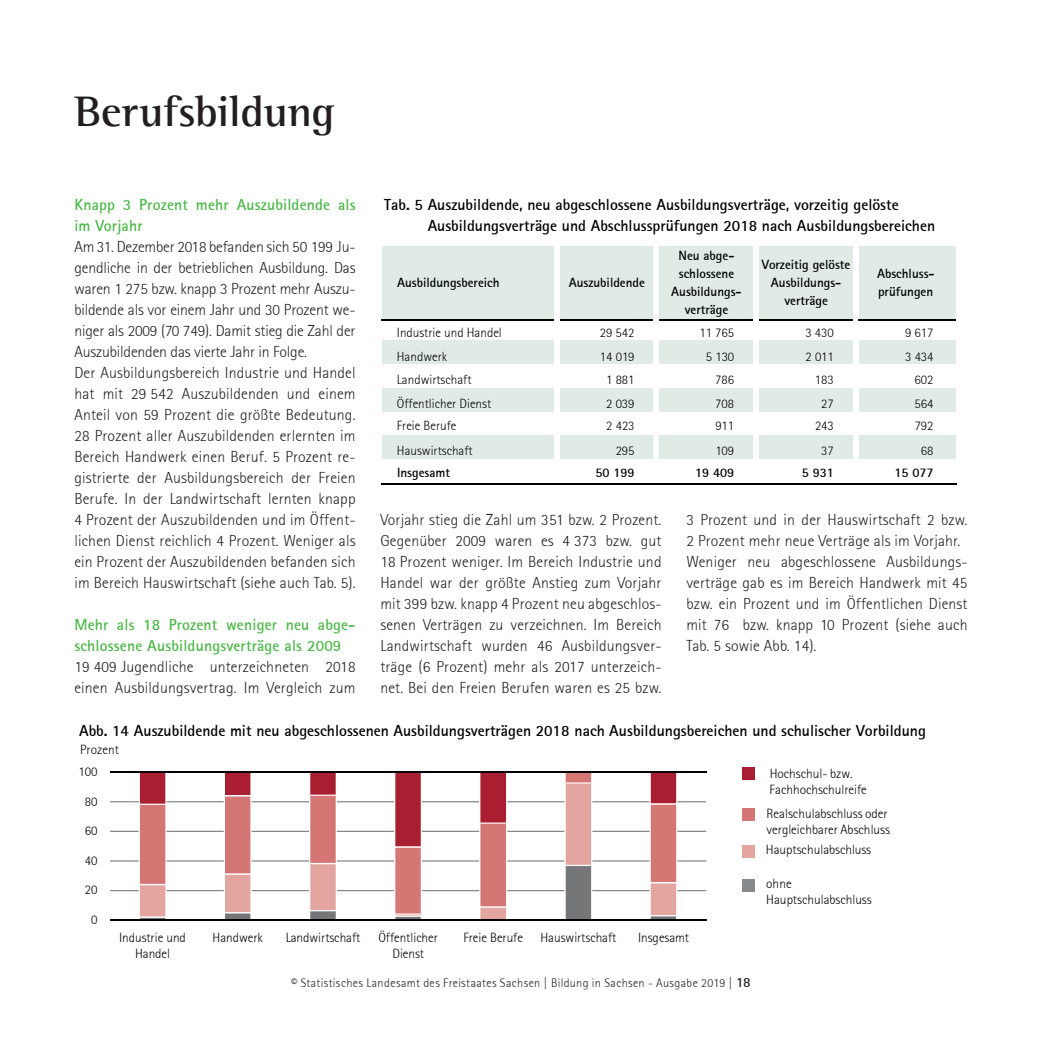
<style>
.page{position:relative;width:1042px;height:1042px;background:#fff}
.page>*{position:absolute;margin:0;border:0;box-sizing:border-box;transform-origin:0 0}
.Überschrift_innen{font:700 43.75px "Rotis Semi Serif";letter-spacing:-.005em;color:#231f20}
.Fließtext{font:300 15.75px/21px "Rotis Sans Serif";letter-spacing:.01em;color:#231f20;text-align:justify}
.t1{font:700 15.75px/21.3px "Rotis Sans Serif";color:#000}
.Fließtext-2{font:700 15.75px/21px "Rotis Sans Serif";letter-spacing:.01em;color:#4cb848}
.t2{font:300 13.3px/16.4px "Rotis Sans Serif";color:#000}
.t3{font:300 13.12px "Rotis Sans Serif";color:#000}
.t4{font:700 13.12px/18px "Rotis Sans Serif";color:#000;text-align:center}
.t5{font:300 12.25px "Rotis Sans Serif";letter-spacing:.03em;color:#231f20}
.s1{color:#fff}
.s2{font-weight:700;font-size:14px}
</style>
<div class="page">
<div style="left:382px;top:246px;width:573px;height:73px;background:#e1ebe5"></div>
<div style="left:382px;top:341px;width:573px;height:23px;background:#e1ebe5"></div>
<div style="left:382px;top:388px;width:573px;height:23px;background:#e1ebe5"></div>
<div style="left:382px;top:435px;width:573px;height:23px;background:#e1ebe5"></div>
<div style="left:554px;top:246px;width:5px;height:73px;background:#fff"></div>
<hr style="left:381px;top:319px;width:173px;height:2px;background:#000">
<hr style="left:381px;top:484px;width:576px;height:1px;background:#000">
<div style="left:654px;top:246px;width:5px;height:73px;background:#fff"></div>
<hr style="left:559px;top:319px;width:95px;height:2px;background:#000">
<div style="left:753px;top:246px;width:5px;height:73px;background:#fff"></div>
<hr style="left:659px;top:319px;width:94px;height:2px;background:#000">
<div style="left:853px;top:246px;width:5px;height:73px;background:#fff"></div>
<hr style="left:758px;top:319px;width:95px;height:2px;background:#000">
<div style="left:554px;top:319px;width:5px;height:163px;background:#fff"></div>
<div style="left:654px;top:319px;width:5px;height:163px;background:#fff"></div>
<div style="left:753px;top:319px;width:5px;height:163px;background:#fff"></div>
<div style="left:853px;top:319px;width:5px;height:163px;background:#fff"></div>
<hr style="left:858px;top:319px;width:97px;height:2px;background:#000">
<hr style="left:110px;top:890px;width:596px;height:1px;background:#87888a">
<hr style="left:110px;top:860px;width:596px;height:1px;background:#87888a">
<hr style="left:110px;top:831px;width:596px;height:1px;background:#87888a">
<hr style="left:110px;top:801px;width:596px;height:1px;background:#87888a">
<svg style="left:564px;top:772px;width:28px;height:147px;background:#be9b98"></svg>
<svg style="left:139px;top:772px;width:28px;height:147px;background:#d17d7f"></svg>
<svg style="left:224px;top:772px;width:28px;height:147px;background:#d18484"></svg>
<svg style="left:309px;top:772px;width:28px;height:147px;background:#d18686"></svg>
<svg style="left:394px;top:772px;width:28px;height:147px;background:#c35d65"></svg>
<svg style="left:479px;top:772px;width:28px;height:147px;background:#ca6b6f"></svg>
<svg style="left:649px;top:772px;width:28px;height:147px;background:#d07e7f"></svg>
<hr style="left:110px;top:771px;width:596px;height:1px;background:#000">
<hr style="left:110px;top:919px;width:596px;height:2px;background:#000">
<div style="left:742px;top:768px;width:13px;height:12px;background:#aa1e32"></div>
<div style="left:742px;top:808px;width:13px;height:12px;background:#d47674"></div>
<div style="left:742px;top:845px;width:13px;height:12px;background:#e2a59f"></div>
<div style="left:742px;top:879px;width:13px;height:12px;background:#87888a"></div>
<p class="Überschrift_innen" style="left:74px;top:85px;width:262px">Berufsbildung</p>
<p class="Fließtext-2" style="left:74px;top:194px;width:283px">Knapp 3 Prozent mehr Auszubildende als im Vorjahr</p>
<p class="Fließtext" style="left:74px;top:236px;width:283px">Am 31. Dezember 2018 befanden sich 50 199 Ju&shy;gendliche in der betrieblichen Ausbildung. Das waren 1 275 bzw. knapp 3 Prozent mehr Auszu&shy;bildende als vor einem Jahr und 30 Prozent we&shy;niger als 2009 (70 749). Damit stieg die Zahl der Auszubildenden das vierte Jahr in Folge.</p>
<p class="Fließtext" style="left:74px;top:362px;width:283px">Der Ausbildungsbereich Industrie und Handel hat mit 29 542 Auszubildenden und einem Anteil von 59 Prozent die größte Bedeutung.<br>28 Prozent aller Auszubildenden erlernten im Bereich Handwerk einen Beruf. 5 Prozent re&shy;gistrierte der Ausbildungsbereich der Freien Berufe. In der Landwirtschaft lernten knapp 4 Prozent der Auszubildenden und im Öffent&shy;lichen Dienst reichlich 4 Prozent. Weniger als ein Prozent der Auszubildenden befanden sich im Bereich Hauswirtschaft (siehe auch Tab. 5).</p>
<p class="Fließtext-2" style="left:74px;top:614px;width:283px">Mehr als 18 Prozent weniger neu abge&shy;schlossene Ausbildungsverträge als 2009</p>
<p class="Fließtext" style="left:74px;top:656px;width:283px">19 409 Jugendliche unterzeichneten 2018 einen Ausbildungsvertrag. Im Vergleich zum</p>
<p class="t1" style="left:384px;top:194px;width:552px">Tab. 5 Auszubildende, neu abgeschlossene Ausbildungsverträge, vorzeitig gelöste<br><span class="s1">Tab. 5</span> Ausbildungsverträge und Abschlussprüfungen 2018 nach Ausbildungsbereichen</p>
<p class="t4" style="left:397px;top:273px;width:104px">Ausbildungsbereich</p>
<p class="t4" style="left:569px;top:273px;width:78px">Auszubildende</p>
<p class="t4" style="left:671px;top:246px;width:72px">Neu abge&shy;schlossene<br>Ausbildungs&shy;verträge</p>
<p class="t4" style="left:762px;top:255px;width:90px">Vorzeitig gelöste<br>Ausbildungs&shy;verträge</p>
<p class="t4" style="left:877px;top:264px;width:59px;text-align:left">Abschluss&shy;prüfungen</p>
<p class="t3" style="left:397px;top:325px;width:106px">Industrie und Handel</p>
<p class="t3" style="left:600px;top:325px;width:36px">29 542</p>
<p class="t3" style="left:699px;top:325px;width:36px">11 765</p>
<p class="t3" style="left:805px;top:325px;width:30px">3 430</p>
<p class="t3" style="left:905px;top:325px;width:30px">9 617</p>
<p class="t3" style="left:397px;top:349px;width:52px">Handwerk</p>
<p class="t3" style="left:600px;top:349px;width:36px">14 019</p>
<p class="t3" style="left:706px;top:349px;width:30px">5 130</p>
<p class="t3" style="left:805px;top:349px;width:30px">2 011</p>
<p class="t3" style="left:905px;top:349px;width:30px">3 434</p>
<p class="t3" style="left:397px;top:372px;width:76px">Landwirtschaft</p>
<p class="t3" style="left:606px;top:372px;width:30px">1 881</p>
<p class="t3" style="left:715px;top:372px;width:20px">786</p>
<p class="t3" style="left:815px;top:372px;width:20px">183</p>
<p class="t3" style="left:914px;top:372px;width:20px">602</p>
<p class="t3" style="left:397px;top:396px;width:96px">Öffentlicher Dienst</p>
<p class="t3" style="left:606px;top:396px;width:30px">2 039</p>
<p class="t3" style="left:715px;top:396px;width:20px">708</p>
<p class="t3" style="left:821px;top:396px;width:14px">27</p>
<p class="t3" style="left:914px;top:396px;width:20px">564</p>
<p class="t3" style="left:397px;top:418px;width:61px">Freie Berufe</p>
<p class="t3" style="left:606px;top:418px;width:30px">2 423</p>
<p class="t3" style="left:715px;top:418px;width:20px">911</p>
<p class="t3" style="left:815px;top:418px;width:20px">243</p>
<p class="t3" style="left:914px;top:418px;width:20px">792</p>
<p class="t3" style="left:397px;top:443px;width:77px">Hauswirtschaft</p>
<p class="t3" style="left:616px;top:443px;width:20px">295</p>
<p class="t3" style="left:715px;top:443px;width:20px">109</p>
<p class="t3" style="left:821px;top:443px;width:14px">37</p>
<p class="t3" style="left:921px;top:443px;width:14px">68</p>
<p class="t4" style="left:397px;top:463px;width:54px">Insgesamt</p>
<p class="t4" style="left:595px;top:463px;width:41px">50 199</p>
<p class="t4" style="left:695px;top:463px;width:41px">19 409</p>
<p class="t4" style="left:802px;top:463px;width:34px">5 931</p>
<p class="t4" style="left:894px;top:463px;width:41px">15 077</p>
<p class="Fließtext" style="left:380px;top:509px;width:283px">Vorjahr stieg die Zahl um 351 bzw. 2 Prozent.<br>Gegenüber 2009 waren es 4 373 bzw. gut 18 Prozent weniger. Im Bereich Industrie und Handel war der größte Anstieg zum Vorjahr mit 399 bzw. knapp 4 Prozent neu abgeschlos&shy;senen Verträgen zu verzeichnen. Im Bereich Landwirtschaft wurden 46 Ausbildungsver&shy;träge (6 Prozent) mehr als 2017 unterzeich&shy;net. Bei den Freien Berufen waren es 25 bzw.</p>
<p class="Fließtext" style="left:686px;top:509px;width:283px">3 Prozent und in der Hauswirtschaft 2 bzw.<br>2 Prozent mehr neue Verträge als im Vorjahr.</p>
<p class="Fließtext" style="left:686px;top:551px;width:283px">Weniger neu abgeschlossene Ausbildungs&shy;verträge gab es im Bereich Handwerk mit 45 bzw. ein Prozent und im Öffentlichen Dienst mit 76 bzw. knapp 10 Prozent (siehe auch Tab. 5 sowie Abb. 14).</p>
<p class="t1" style="left:79px;top:719px;width:848px">Abb. 14 Auszubildende mit neu abgeschlossenen Ausbildungsverträgen 2018 nach Ausbildungsbereichen und schulischer Vorbildung</p>
<p class="t2" style="left:80px;top:741px;width:40px">Prozent</p>
<p class="t2" style="left:79px;top:763px;width:21px">100</p>
<p class="t2" style="left:85px;top:793px;width:14px">80</p>
<p class="t2" style="left:85px;top:822px;width:14px">60</p>
<p class="t2" style="left:85px;top:852px;width:14px">40</p>
<p class="t2" style="left:85px;top:881px;width:14px">20</p>
<p class="t2" style="left:91px;top:911px;width:8px">0</p>
<p class="t2" style="left:119px;top:929px;width:68px;text-align:center">Industrie und<br>Handel</p>
<p class="t2" style="left:213px;top:929px;width:52px">Handwerk</p>
<p class="t2" style="left:286px;top:929px;width:76px">Landwirtschaft</p>
<p class="t2" style="left:378px;top:929px;width:61px;text-align:center">Öffentlicher<br>Dienst</p>
<p class="t2" style="left:463px;top:929px;width:61px">Freie Berufe</p>
<p class="t2" style="left:540px;top:929px;width:77px">Hauswirtschaft</p>
<p class="t2" style="left:638px;top:929px;width:53px">Insgesamt</p>
<p class="t5" style="left:291px;top:976px;width:461px">© Statistisches Landesamt des Freistaates Sachsen | Bildung in Sachsen - Ausgabe 2019 | <span class="s2">18</span></p>
<p class="t2" style="left:769px;top:765px;width:99px">Hochschul- bzw.<br>Fachhochschulreife</p>
<p class="t2" style="left:766px;top:805px;width:125px">Realschulabschluss oder vergleichbarer Abschluss</p>
<p class="t2" style="left:766px;top:841px;width:107px">Hauptschulabschluss</p>
<p class="t2" style="left:766px;top:875px;width:107px">ohne<br>Hauptschulabschluss</p>
</div>
